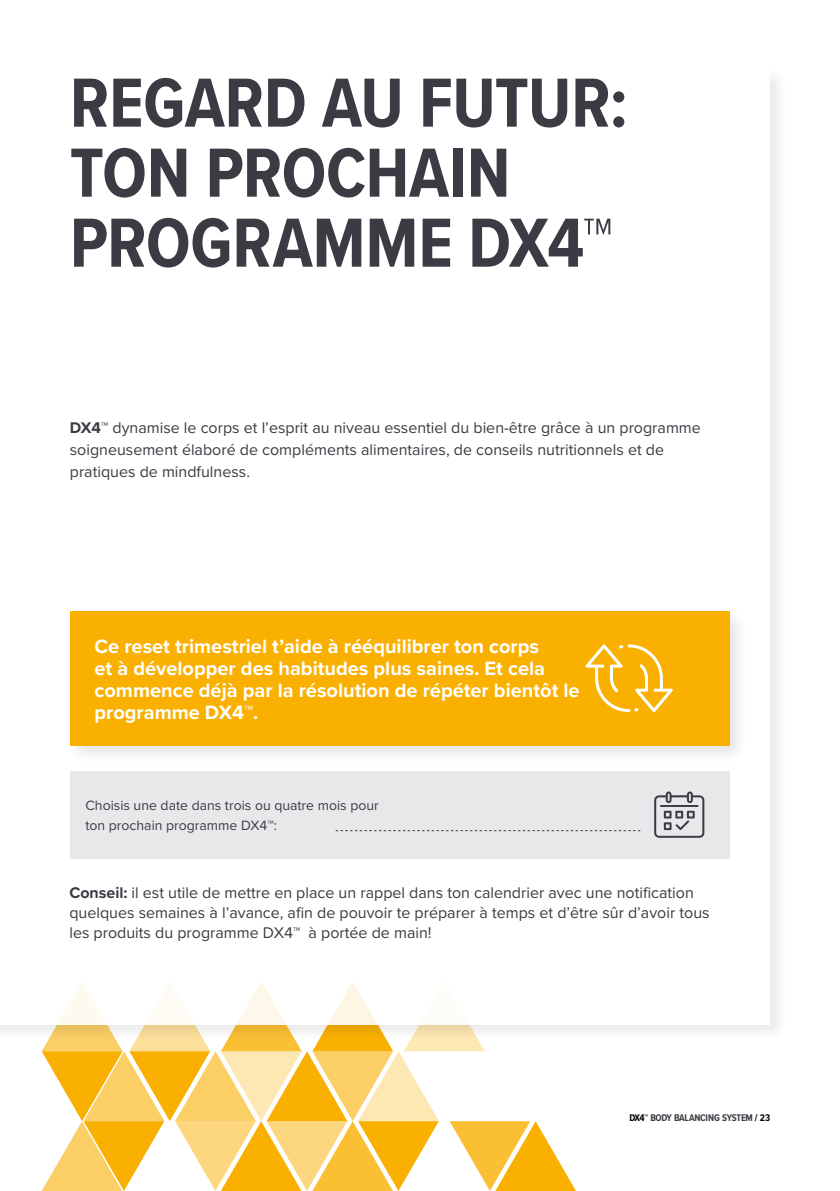
<style>
.page{position:relative;width:840px;height:1191px;background:#fff}
.page>*{position:absolute;margin:0;border:0;box-sizing:border-box;transform-origin:0 0}
.t1{font:700 72px/70px "Proxima Nova Cond";letter-spacing:-.005em;color:#3b3c43}
.t2{font:700 20px/22px "Proxima Nova";color:#fff}
.t3{font:16px/22px "Proxima Nova";color:#3b3c43}
.t4{font:14px/20px "Proxima Nova";color:#3b3c43}
.t5{font:700 10px "Proxima Nova Cond";letter-spacing:-.03em;color:#3b3c43}
.s1{font-weight:700}
.s2{color:#000}
</style>
<div class="page">
<svg style="left:42px;top:1042px;width:533px;height:149px"></svg>
<div style="left:0;top:66px;width:788px;height:976px;background:#000;opacity:.1"></div>
<div style="left:0;top:70px;width:769px;height:954px;background:#fff"></div>
<div style="left:66px;top:607px;width:682px;height:157px;background:#000;opacity:.1"></div>
<div style="left:70px;top:611px;width:659px;height:134px;background:#f9b000"></div>
<svg style="left:585px;top:644px;width:87px;height:68px"></svg>
<div style="left:70px;top:771px;width:659px;height:87px;background:#e8e8ea"></div>
<svg style="left:335px;top:830px;width:305px;height:1px"></svg>
<svg style="left:654px;top:791px;width:50px;height:46px"></svg>
<h1 class="t1" style="left:70px;top:66px;width:559px">REGARD AU FUTUR:<br>TON PROCHAIN<br>PROGRAMME DX4™</h1>
<p class="t3" style="left:70px;top:416px;width:632px"><span class="s1">DX4™</span> dynamise le corps et l’esprit au niveau essentiel du bien-être grâce à un programme soigneusement élaboré de compléments alimentaires, de conseils nutritionnels et de pratiques de mindfulness.</p>
<p class="t2" style="left:94px;top:635px;width:486px">Ce reset trimestriel t’aide à rééquilibrer ton corps<br>et à développer des habitudes plus saines. Et cela commence déjà par la résolution de répéter bientôt le programme DX4™.</p>
<p class="t4" style="left:85px;top:795px;width:295px">Choisis une date dans trois ou quatre mois pour ton prochain programme DX4™:</p>
<p class="t3" style="left:69px;top:882px;width:641px;line-height:20px"><span class="s1">Conseil:</span> il est utile de mettre en place un rappel dans ton calendrier avec une notification quelques semaines à l’avance, afin de pouvoir te préparer à temps et d’être sûr d’avoir tous les produits du programme DX4™ à portée de main!</p>
<p class="t5" style="left:629px;top:1110px;width:142px"><span class="s2">DX4™️</span> BODY BALANCING SYSTEM <span class="s2">/ 23</span></p>
</div>
